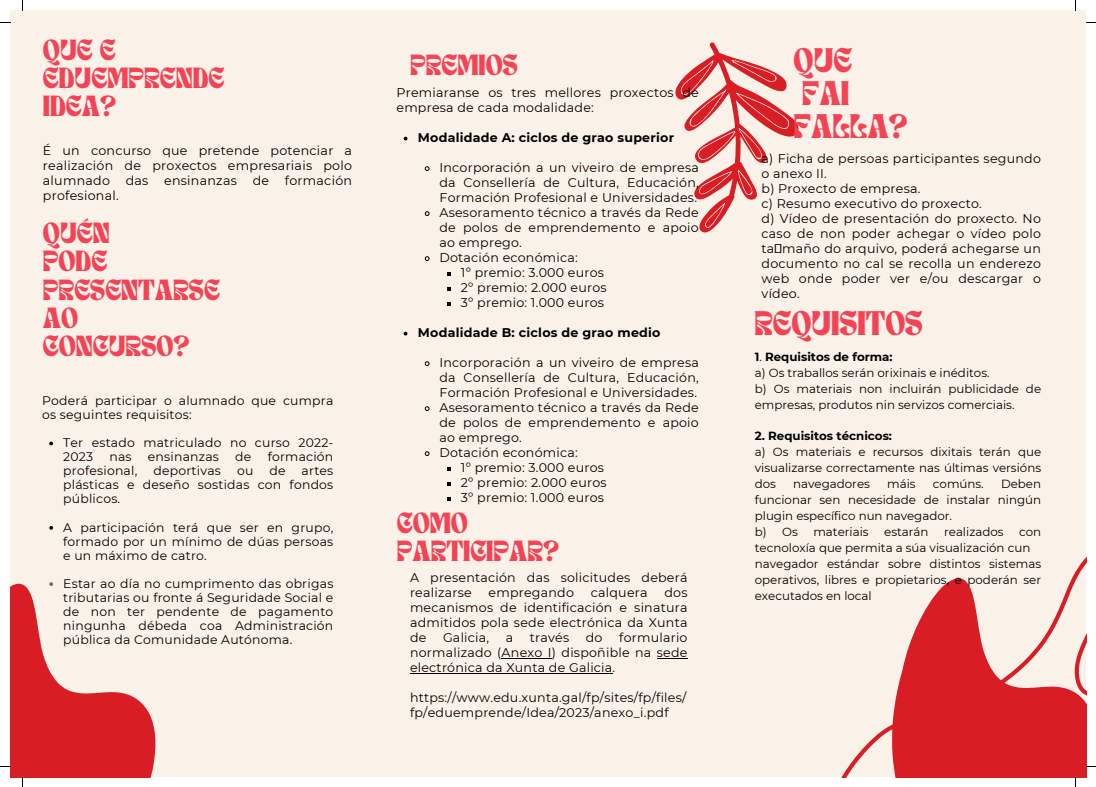
<style>
.page{position:relative;width:1096px;height:787px;background:#fff}
.page>*{position:absolute;margin:0;border:0;box-sizing:border-box;transform-origin:0 0}
.t1{font:23.88px "TANNIMBUS";color:#f34355}
.t2{font:20.38px/28.1px "TANNIMBUS";color:#f34355}
.t3{font:12.62px/15px "Montserrat";letter-spacing:.02em;color:#000;text-align:justify}
.t4{font:700 12.62px "Montserrat";letter-spacing:.02em;color:#000}
.t5{font:12.38px/14px "Montserrat";letter-spacing:.02em;color:#000;text-align:justify}
.t6{font:11.88px/16px "Montserrat";color:#000;text-align:justify}
.t7{font:700 11.88px "Montserrat";color:#000}
.s1{font-weight:400}
</style>
<div class="page">
<div style="left:10px;top:10px;width:1076px;height:767px;background:#faf2e9"></div>
<svg style="left:842px;top:557px;width:244px;height:220px"></svg>
<svg style="left:10px;top:583px;width:146px;height:194px;fill:#d81d25"></svg>
<svg style="left:675px;top:42px;width:124px;height:94px"></svg>
<svg style="left:678px;top:53px;width:115px;height:180px"></svg>
<svg style="left:403px;top:137px;width:4px;height:3px"></svg>
<svg style="left:424px;top:166px;width:6px;height:5px"></svg>
<svg style="left:424px;top:211px;width:6px;height:5px"></svg>
<svg style="left:424px;top:256px;width:6px;height:5px"></svg>
<svg style="left:424px;top:361px;width:6px;height:5px"></svg>
<svg style="left:424px;top:406px;width:6px;height:5px"></svg>
<svg style="left:424px;top:451px;width:6px;height:5px"></svg>
<svg style="left:49px;top:442px;width:4px;height:3px"></svg>
<svg style="left:49px;top:526px;width:4px;height:4px"></svg>
<svg style="left:49px;top:582px;width:4px;height:4px"></svg>
<hr style="left:501px;top:658px;width:51px;height:1px;background:#000">
<hr style="left:657px;top:658px;width:30px;height:1px;background:#000">
<hr style="left:410px;top:673px;width:202px;height:1px;background:#000">
<p class="t2" style="left:43px;top:38px;width:183px">QUE E<br>EDUEMPRENDE<br>IDEA?</p>
<p class="t3" style="left:43px;top:143px;width:310px">É un concurso que pretende potenciar a realización de proxectos empresariais polo alumnado das ensinanzas de formación profesional.</p>
<p class="t2" style="left:43px;top:222px;width:68px">QUÉN</p>
<p class="t2" style="left:43px;top:250px;width:178px">PODE<br>PRESENTARSE<br>AO<br>CONCURSO?</p>
<p class="t5" style="left:42px;top:394px;width:293px">Poderá participar o alumnado que cumpra os seguintes requisitos:</p>
<p class="t5" style="left:63px;top:436px;width:272px">Ter estado matriculado no curso 2022-<br>2023</p>
<p class="t5" style="left:109px;top:450px;width:24px">nas</p>
<p class="t5" style="left:148px;top:450px;width:73px">ensinanzas</p>
<p class="t5" style="left:235px;top:450px;width:18px">de</p>
<p class="t5" style="left:268px;top:450px;width:67px">formación</p>
<p class="t5" style="left:63px;top:464px;width:76px">profesional,</p>
<p class="t5" style="left:153px;top:464px;width:69px">deportivas</p>
<p class="t5" style="left:237px;top:464px;width:18px">ou</p>
<p class="t5" style="left:269px;top:464px;width:18px">de</p>
<p class="t5" style="left:63px;top:464px;width:272px;text-indent:238px">artes plásticas e deseño sostidas con fondos públicos.</p>
<p class="t5" style="left:63px;top:520px;width:272px">A participación terá que ser en grupo, formado por un mínimo de dúas persoas e un máximo de catro.</p>
<p class="t5" style="left:63px;top:576px;width:272px">Estar ao día no cumprimento das obrigas tributarias ou fronte á Seguridade Social e de non ter pendente de pagamento ningunha débeda coa Administración pública da Comunidade Autónoma.</p>
<p class="t2" style="left:410px;top:53px;width:109px">PREMIOS</p>
<p class="t3" style="left:396px;top:85px;width:304px">Premiaranse os tres mellores proxectos de empresa de cada modalidade:</p>
<p class="t4" style="left:418px;top:130px;width:258px">Modalidade A: ciclos de grao superior</p>
<p class="t3" style="left:439px;top:160px;width:261px">Incorporación a un viveiro de empresa da Consellería de Cultura, Educación, Formación Profesional e Universidades.</p>
<p class="t3" style="left:439px;top:205px;width:261px">Asesoramento técnico a través da Rede de polos de emprendemento e apoio ao emprego.</p>
<p class="t3" style="left:439px;top:250px;width:140px">Dotación económica:</p>
<p class="t3" style="left:461px;top:265px;width:145px">1º premio: 3.000 euros</p>
<p class="t3" style="left:461px;top:280px;width:147px">2º premio: 2.000 euros</p>
<p class="t3" style="left:461px;top:295px;width:145px">3º premio: 1.000 euros</p>
<p class="t4" style="left:418px;top:325px;width:244px">Modalidade B: ciclos de grao medio</p>
<p class="t3" style="left:439px;top:355px;width:261px">Incorporación a un viveiro de empresa da Consellería de Cultura, Educación, Formación Profesional e Universidades.</p>
<p class="t3" style="left:439px;top:400px;width:261px">Asesoramento técnico a través da Rede de polos de emprendemento e apoio ao emprego.</p>
<p class="t3" style="left:439px;top:445px;width:140px">Dotación económica:</p>
<p class="t3" style="left:461px;top:460px;width:145px">1º premio: 3.000 euros</p>
<p class="t3" style="left:461px;top:475px;width:147px">2º premio: 2.000 euros</p>
<p class="t3" style="left:461px;top:490px;width:145px">3º premio: 1.000 euros</p>
<p class="t2" style="left:396px;top:511px;width:164px">COMO<br>PARTICIPAR?</p>
<p class="t3" style="left:410px;top:570px;width:279px">A presentación das solicitudes deberá realizarse</p>
<p class="t3" style="left:410px;top:585px;width:279px;text-indent:254px">dos mecanismos de identificación e sinatura admitidos pola sede electrónica da Xunta de</p>
<p class="t3" style="left:488px;top:585px;width:87px">empregando</p>
<p class="t3" style="left:591px;top:585px;width:58px">calquera</p>
<p class="t3" style="left:410px;top:630px;width:279px;text-indent:209px">formulario normalizado (Anexo I) dispoñible na sede electrónica da Xunta de Galicia.</p>
<p class="t3" style="left:410px;top:690px;width:278px">https://www.edu.xunta.gal/fp/sites/fp/files/ fp/eduemprende/Idea/2023/anexo_i.pdf</p>
<p class="t3" style="left:443px;top:630px;width:48px">Galicia,</p>
<p class="t3" style="left:506px;top:630px;width:9px">a</p>
<p class="t3" style="left:530px;top:630px;width:41px">través</p>
<p class="t3" style="left:586px;top:630px;width:18px">do</p>
<p class="t1" style="left:793px;top:47px;width:60px">QUE</p>
<p class="t1" style="left:802px;top:79px;width:49px">FAI</p>
<p class="t1" style="left:793px;top:112px;width:115px">FALLA?</p>
<p class="t3" style="left:761px;top:151px;width:281px">a) Ficha de persoas participantes segundo o anexo II.</p>
<p class="t3" style="left:761px;top:181px;width:160px">b) Proxecto de empresa.</p>
<p class="t3" style="left:761px;top:196px;width:222px">c) Resumo executivo do proxecto.</p>
<p class="t3" style="left:761px;top:211px;width:281px">d) Vídeo de presentación do proxecto. No caso de non poder achegar o vídeo polo ta maño do arquivo, poderá achegarse un documento no cal se recolla un enderezo web onde poder ver e/ou descargar o vídeo.</p>
<p class="t1" style="left:754px;top:310px;width:170px">REQUISITOS</p>
<p class="t7" style="left:754px;top:349px;width:139px">1<span class="s1">.</span> Requisitos de forma:</p>
<p class="t6" style="left:754px;top:364px;width:236px">a) Os traballos serán orixinais e inéditos.</p>
<p class="t6" style="left:754px;top:380px;width:288px">b) Os materiais non incluirán publicidade de empresas, produtos nin servizos comerciais.</p>
<p class="t7" style="left:754px;top:429px;width:139px">2. Requisitos técnicos:</p>
<p class="t6" style="left:754px;top:444px;width:288px">a) Os materiais e recursos dixitais terán que visualizarse correctamente nas últimas versións dos</p>
<p class="t6" style="left:754px;top:476px;width:288px;text-indent:246px">Deben funcionar sen necesidade de instalar ningún plugin específico nun navegador.</p>
<p class="t6" style="left:754px;top:524px;width:45px">b) Os</p>
<p class="t6" style="left:813px;top:524px;width:57px">materiais</p>
<p class="t6" style="left:884px;top:524px;width:46px">estarán</p>
<p class="t6" style="left:944px;top:524px;width:61px">realizados</p>
<p class="t6" style="left:793px;top:476px;width:78px">navegadores</p>
<p class="t6" style="left:887px;top:476px;width:30px">máis</p>
<p class="t6" style="left:932px;top:476px;width:52px">comúns.</p>
<p class="t6" style="left:754px;top:524px;width:288px;text-indent:264px">con tecnoloxía que permita a súa visualización cun</p>
<p class="t6" style="left:754px;top:556px;width:288px">navegador estándar sobre distintos sistemas operativos, libres e propietarios, e poderán ser executados en local</p>
</div>
